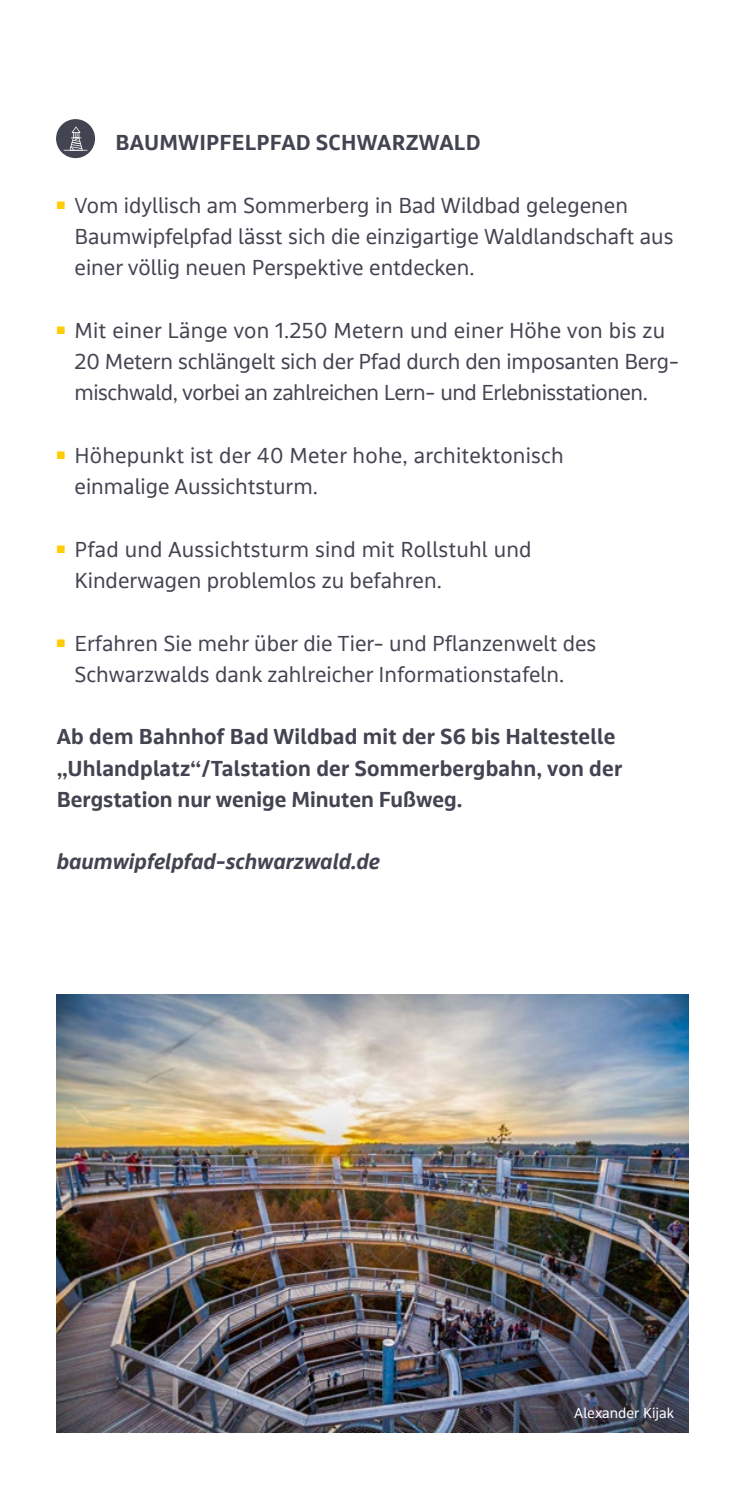
<style>
.page{position:relative;width:745px;height:1489px;background:#fff}
.page>*{position:absolute;margin:0;border:0;box-sizing:border-box;transform-origin:0 0}
.t1{font:22.5px/31.2px "bwegt Text";color:#434451}
.t2{font:700 22.5px/31.2px "bwegt Text";letter-spacing:.01em;color:#434451}
.t3{font:italic 700 22.5px "bwegt Text";color:#434451}
.t4{font:15px "bwegt Text";color:#fff}
</style>
<div class="page">
<img style="left:57px;top:994px;width:630px;height:437px">
<div style="left:56px;top:119px;width:39px;height:39px;background:#434451;border-radius:50%"></div>
<svg style="left:63px;top:127px;width:24px;height:24px"></svg>
<h4 class="t2" style="left:115px;top:128px;width:366px">BAUMWIPFELPFAD SCHWARZWALD</h4>
<p class="t1" style="left:74px;top:190px;width:600px;text-indent:-18px"><sup>■</sup> Vom idyllisch am Sommerberg in Bad Wildbad gelegenen<br>Baumwipfelpfad lässt sich die einzigartige Waldlandschaft aus einer völlig neuen Perspektive entdecken.</p>
<p class="t1" style="left:74px;top:315px;width:606px;text-indent:-18px"><sup>■</sup> Mit einer Länge von 1.250 Metern und einer Höhe von bis zu<br>20 Metern schlängelt sich der Pfad durch den imposanten Berg&shy;mischwald, vorbei an zahlreichen Lern- und Erlebnisstationen.</p>
<p class="t1" style="left:74px;top:440px;width:490px;text-indent:-18px"><sup>■</sup> Höhepunkt ist der 40 Meter hohe, architektonisch einmalige Aussichtsturm.</p>
<p class="t1" style="left:74px;top:534px;width:458px;text-indent:-18px"><sup>■</sup> Pfad und Aussichtsturm sind mit Rollstuhl und<br>Kinderwagen problemlos zu befahren.</p>
<p class="t1" style="left:74px;top:628px;width:523px;text-indent:-18px"><sup>■</sup> Erfahren Sie mehr über die Tier- und Pflanzenwelt des<br>Schwarzwalds dank zahlreicher Informationstafeln.</p>
<p class="t2" style="left:57px;top:722px;width:566px">Ab dem Bahnhof Bad Wildbad mit der S6 bis Haltestelle „Uhlandplatz“/Talstation der Sommerbergbahn, von der<br>Bergstation nur wenige Minuten Fußweg.</p>
<p class="t3" style="left:57px;top:848px;width:324px">baumwipfelpfad-schwarzwald.de</p>
<p class="t4" style="left:574px;top:1404px;width:101px">Alexander Kijak</p>
</div>
